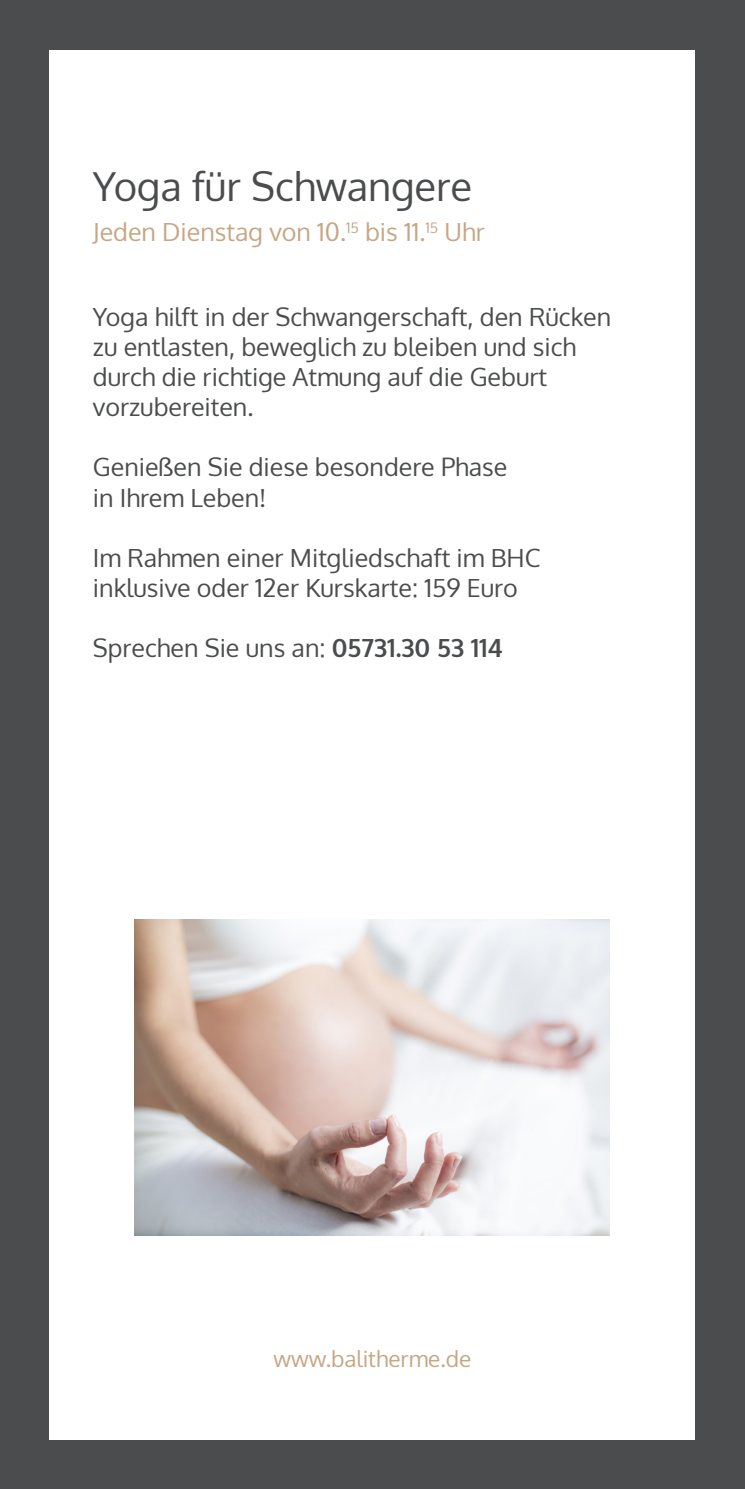
<style>
.page{position:relative;width:745px;height:1489px;background:#fff}
.page>*{position:absolute;margin:0;border:0;box-sizing:border-box;transform-origin:0 0}
.t1{font:40px "Oxygen";color:#4b4c4d}
.fliesstext_8pt_GLR{font:25px "Oxygen";color:#4b4c4d}
.fliesstext_8pt_GLR-2{font:25px "Oxygen";color:#c5a784}
.fliesstext_8pt_GLR-3{font:22.5px "Oxygen";color:#c5a784}
.s1{font-weight:700}
</style>
<div class="page">
<div style="left:0;top:0;width:744px;height:1488px;background:#4b4c4d"></div>
<div style="left:50px;top:50px;width:644px;height:1389px;background:#fff"></div>
<img style="left:135px;top:919px;width:473px;height:316px">
<p class="t1" style="left:93px;top:160px;width:380px">Yoga für Schwangere</p>
<p class="fliesstext_8pt_GLR-2" style="left:93px;top:215px;width:393px">Jeden Dienstag von 10.<sup>15</sup> bis 11.<sup>15</sup> Uhr</p>
<p class="fliesstext_8pt_GLR" style="left:93px;top:300px;width:519px">Yoga hilft in der Schwangerschaft, den Rücken</p>
<p class="fliesstext_8pt_GLR" style="left:93px;top:330px;width:484px">zu entlasten, beweglich zu bleiben und sich</p>
<p class="fliesstext_8pt_GLR" style="left:93px;top:360px;width:455px">durch die richtige Atmung auf die Geburt</p>
<p class="fliesstext_8pt_GLR" style="left:93px;top:390px;width:162px">vorzubereiten.</p>
<p class="fliesstext_8pt_GLR" style="left:93px;top:450px;width:415px">Genießen Sie diese besondere Phase</p>
<p class="fliesstext_8pt_GLR" style="left:93px;top:480px;width:175px">in Ihrem Leben!</p>
<p class="fliesstext_8pt_GLR" style="left:93px;top:540px;width:449px">Im Rahmen einer Mitgliedschaft im BHC</p>
<p class="fliesstext_8pt_GLR" style="left:93px;top:570px;width:426px">inklusive oder 12er Kurskarte: 159 Euro</p>
<p class="fliesstext_8pt_GLR" style="left:93px;top:630px;width:411px">Sprechen Sie uns an: <span class="s1">05731.30 53 114</span></p>
<p class="fliesstext_8pt_GLR-3" style="left:273px;top:1342px;width:199px">www.balitherme.de</p>
</div>
